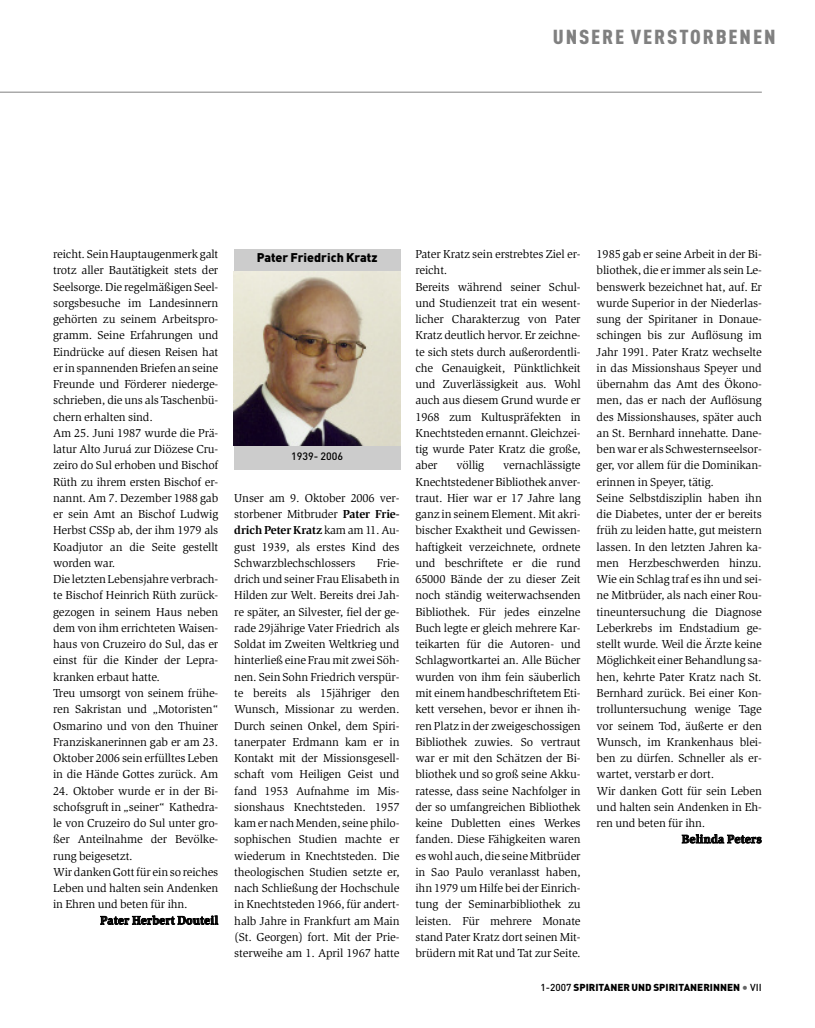
<style>
.page{position:relative;width:815px;height:1028px;background:#fff}
.page>*{position:absolute;margin:0;border:0;box-sizing:border-box;transform-origin:0 0}
.t1{font:900 20px "DIN Cond";letter-spacing:.085em;color:#808080;scale:1.1 1}
.t2{font:900 12.5px "DIN Pro";color:#000}
.t3{font:11.88px/16.2px "Slimbach Std";letter-spacing:-.01em;color:#000}
.t4{font:700 11.88px "Slimbach Std";letter-spacing:.02em;color:#000}
.t5{font:500 10.62px "DIN Pro";color:#000}
.t6{font:900 10px "DIN Pro";color:#000}
.s1{font-weight:700}
.s2{font-weight:500}
.s3{font-weight:500;font-size:12.5px;color:#666}
</style>
<div class="page">
<div style="left:234px;top:249px;width:166px;height:221px;background:#ccc"></div>
<hr style="left:0;top:92px;width:762px;height:1px;background:#808080">
<img style="left:234px;top:272px;width:166px;height:173px">
<h1 class="t1" style="left:553px;top:24px;width:204px">UNSERE VERSTORBENEN</h1>
<p class="t3" style="left:53px;top:247px;width:167px">reicht. Sein Hauptaugenmerk galt trotz aller Bautätigkeit stets der<br>Seelsorge. Die regelmäßigen Seel&shy;sorgsbesuche im Landesinnern gehörten zu seinem Arbeitspro&shy;gramm. Seine Erfahrungen und<br>Eindrücke auf diesen Reisen hat erin spannendenBriefen an seine<br>Freunde und Förderer niederge&shy;schrieben, die uns als Taschenbü&shy;chern erhalten sind.<br>Am 25. Juni 1987 wurde die Prä&shy;latur Alto Juruá zur Diözese Cru&shy;zeiro do Sul erhoben und Bischof<br>Rüth zu ihrem ersten Bischof er&shy;nannt. Am 7. Dezember 1988 gab er sein Amt an Bischof Ludwig<br>Herbst CSSp ab, der ihm 1979 als<br>Koadjutor an die Seite gestellt worden war.<br>Die letztenLebensjahreverbrach&shy;te Bischof Heinrich Rüth zurück&shy;gezogen in seinem Haus neben dem von ihm errichteten Waisen&shy;haus von Cruzeiro do Sul, das er einst für die Kinder der Lepra&shy;kranken erbaut hatte.<br>Treu umsorgt von seinem frühe&shy;ren Sakristan und „Motoristen“<br>Osmarino und von den Thuiner<br>Franziskanerinnen gab er am 23.<br>Oktober 2006 sein erfülltes Leben in die Hände Gottes zurück. Am</p>
<p class="t3" style="left:53px;top:783px;width:167px">24. Oktober wurde er in der Bi&shy;schofsgruft in „seiner“ Kathedra&shy;le von Cruzeiro do Sul unter gro&shy;ßer Anteilnahme der Bevölke&shy;rung beigesetzt.<br>Wir dankenGottfür einso reiches<br>Leben und halten sein Andenken in Ehren und beten für ihn.</p>
<p class="t4" style="left:100px;top:915px;width:120px">Pater Herbert Douteil</p>
<p class="t2" style="left:257px;top:250px;width:122px">Pater Friedrich Kratz</p>
<p class="t5" style="left:291px;top:449px;width:53px">1939- 2006</p>
<p class="t3" style="left:234px;top:490px;width:167px;text-align:justify">Unser am 9. Oktober 2006 ver&shy;storbener Mitbruder <span class="s1">Pater Frie&shy;drich Peter Kratz</span> kam am 11. Au&shy;gust 1939, als erstes Kind des Schwarzblechschlossers</p>
<p class="t3" style="left:234px;top:555px;width:167px;text-align:justify;text-indent:142px">Frie&shy;drich und seiner Frau Elisabeth in Hilden zur Welt. Bereits drei Jah&shy;re später, an Silvester, fiel der ge&shy;rade 29jährige Vater Friedrich als Soldat im Zweiten Weltkrieg und hinterließ eine Frau mit zwei Söh&shy;nen. Sein Sohn Friedrich verspür&shy;te bereits als 15jähriger den Wunsch, Missionar zu werden.<br>Durch seinen Onkel, dem Spiri&shy;tanerpater Erdmann kam er in Kontakt mit der Missionsgesell&shy;schaft vom Heiligen Geist und fand 1953 Aufnahme im Mis&shy;sionshaus Knechtsteden. 1957 kamernachMenden, seine philo&shy;sophischen Studien machte er wiederum in Knechtsteden. Die theologischen Studien setzte er, nach Schließung der Hochschule in Knechtsteden 1966, für andert&shy;halb Jahre in Frankfurt am Main (St. Georgen) fort. Mit der Prie&shy;sterweihe am 1. April 1967 hatte</p>
<p class="t3" style="left:415px;top:247px;width:167px">Pater Kratz sein erstrebtes Ziel er&shy;reicht.<br>Bereits während seiner Schul&shy;und Studienzeit trat ein wesent&shy;licher Charakterzug von Pater<br>Kratz deutlich hervor. Er zeichne&shy;te sich stets durch außerordentli&shy;che Genauigkeit, Pünktlichkeit und Zuverlässigkeit aus. Wohl auch aus diesem Grund wurde er<br>1968 zum Kultuspräfekten in<br>Knechtsteden ernannt. Gleichzei&shy;tig wurde Pater Kratz die große, aber</p>
<p class="t3" style="left:415px;top:458px;width:167px;text-align:justify;text-indent:88px">vernachlässigte KnechtstedenerBibliothekanver&shy;traut. Hier war er 17 Jahre lang ganz in seinem Element. Mit akri&shy;bischer Exaktheit und Gewissen&shy;haftigkeit verzeichnete, ordnete und beschriftete er die rund 65000 Bände der zu dieser Zeit noch ständig weiterwachsenden Bibliothek. Für jedes einzelne Buch legte er gleich mehrere Kar&shy;teikarten für die Autoren- und Schlagwortkartei an. Alle Bücher wurden von ihm fein säuberlich mit einem handbeschriftetem Eti&shy;kett versehen, bevor er ihnen ih&shy;ren Platz in der zweigeschossigen Bibliothek zuwies. So vertraut war er mit den Schätzen der Bi&shy;bliothek und so groß seine Akku&shy;ratesse, dass seine Nachfolger in der so umfangreichen Bibliothek keine Dubletten eines Werkes fanden. Diese Fähigkeiten waren es wohl auch, die seine Mitbrüder in Sao Paulo veranlasst haben, ihn 1979 um Hilfe bei der Einrich&shy;tung der Seminarbibliothek zu leisten. Für mehrere Monate stand Pater Kratz dort seinen Mit&shy;brüdern mit Rat und Tat zur Seite.</p>
<p class="t3" style="left:457px;top:458px;width:29px">völlig</p>
<p class="t3" style="left:597px;top:247px;width:167px">1985 gab er seine Arbeit in der Bi&shy;bliothek, die er immer als sein Le&shy;benswerk bezeichnet hat, auf. Er wurde Superior in der Niederlas&shy;sung der Spiritaner in Donaue&shy;schingen bis zur Auflösung im<br>Jahr 1991. Pater Kratz wechselte in das Missionshaus Speyer und übernahm das Amt des Ökono&shy;men, das er nach der Auflösung des Missionshauses, später auch an St. Bernhard innehatte. Dane&shy;benwar er als Schwesternseelsor&shy;ger, vor allem für die Dominikan&shy;erinnen in Speyer, tätig.<br>Seine Selbstdisziplin haben ihn die Diabetes, unter der er bereits früh zu leiden hatte, gut meistern lassen. In den letzten Jahren ka&shy;men Herzbeschwerden hinzu.<br>Wie ein Schlag traf es ihn und sei&shy;ne Mitbrüder, als nach einer Rou&shy;tineuntersuchung die Diagnose<br>Leberkrebs im Endstadium ge&shy;stellt wurde. Weil die Ärzte keine<br>Möglichkeit einer Behandlung sa&shy;hen, kehrte Pater Kratz nach St.<br>Bernhard zurück. Bei einer Kon&shy;trolluntersuchung wenige Tage vor seinem Tod, äußerte er den<br>Wunsch, im Krankenhaus blei&shy;ben zu dürfen. Schneller als er&shy;wartet, verstarb er dort.<br>Wir danken Gott für sein Leben und halten sein Andenken in Eh&shy;ren und beten für ihn.</p>
<p class="t4" style="left:682px;top:834px;width:81px">Belinda Peters</p>
<p class="t6" style="left:540px;top:982px;width:223px"><span class="s2">1-2007</span> SPIRITANER UND SPIRITANERINNEN <span class="s3">•</span> <span class="s2">VII</span></p>
</div>
